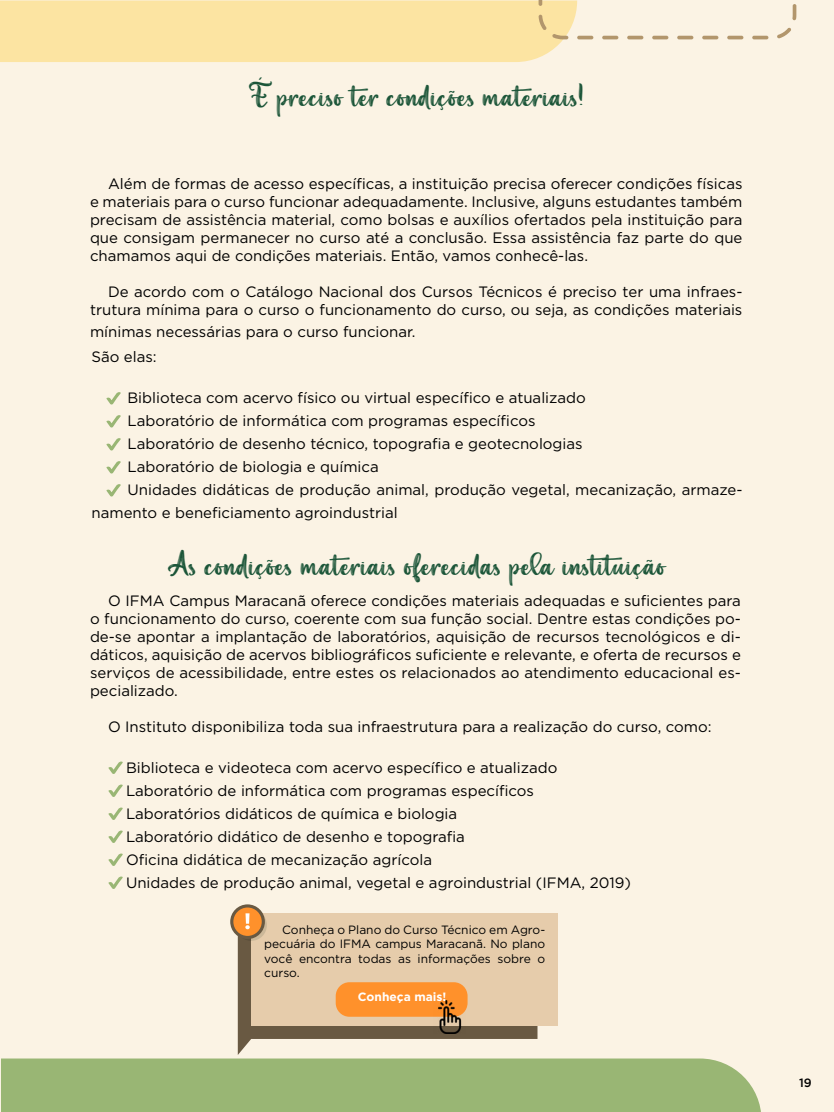
<style>
.page{position:relative;width:834px;height:1112px;background:#fbf3e4}
.page>*{position:absolute;margin:0;border:0;box-sizing:border-box;transform-origin:0 0}
.t1{font:24px "Aesthetic Violet";color:#1b5538}
.t2{font:15px/18px "Gotham";color:#000;text-align:justify}
.t3{font:12px/14.4px "Gotham";color:#000;text-align:justify}
.t4{font:700 12px "Gotham";color:#fff}
.t5{font:500 12px "Gotham";color:#000}
</style>
<div class="page">
<div style="left:1px;top:1059px;width:760px;height:53px;background:#99b674"></div>
<svg style="left:0;top:0;width:796px;height:62px"></svg>
<svg style="left:108px;top:761px;width:15px;height:13px"></svg>
<svg style="left:108px;top:784px;width:15px;height:13px"></svg>
<svg style="left:108px;top:807px;width:15px;height:13px"></svg>
<svg style="left:108px;top:830px;width:15px;height:13px"></svg>
<svg style="left:108px;top:853px;width:15px;height:13px"></svg>
<svg style="left:108px;top:876px;width:15px;height:13px"></svg>
<svg style="left:106px;top:392px;width:15px;height:13px"></svg>
<svg style="left:106px;top:415px;width:15px;height:13px"></svg>
<svg style="left:106px;top:438px;width:15px;height:13px"></svg>
<svg style="left:106px;top:461px;width:15px;height:13px"></svg>
<svg style="left:106px;top:484px;width:15px;height:13px"></svg>
<svg style="left:238px;top:941px;width:300px;height:114px;fill:#6e5e47"></svg>
<div style="left:251px;top:913px;width:307px;height:113px;background:#e6ccab"></div>
<svg style="left:230px;top:904px;width:37px;height:37px"></svg>
<div style="left:336px;top:982px;width:132px;height:35px;background:#ff912b;border-radius:14px"></div>
<img style="left:433px;top:1001px;width:33px;height:32px">
<h1 class="t1" style="left:249px;top:82px;width:336px">É preciso ter condições materiais!</h1>
<p class="t2" style="left:90px;top:175px;width:654px;text-indent:18px">Além de formas de acesso específicas, a instituição precisa oferecer condições físicas e materiais para o curso funcionar adequadamente. Inclusive, alguns estudantes também precisam de assistência material, como bolsas e auxílios ofertados pela instituição para que consigam permanecer no curso até a conclusão. Essa assistência faz parte do que chamamos aqui de condições materiais. Então, vamos conhecê-las.</p>
<p class="t2" style="left:90px;top:283px;width:654px;text-align:right">De acordo com o Catálogo Nacional dos Cursos Técnicos é preciso ter uma infraes&shy;trutura mínima para o curso o funcionamento do curso, ou seja, as condições materiais</p>
<p class="t2" style="left:90px;top:322px;width:327px">mínimas necessárias para o curso funcionar.</p>
<p class="t2" style="left:92px;top:347px;width:67px">São elas:</p>
<p class="t2" style="left:128px;top:388px;width:460px">Biblioteca com acervo físico ou virtual específico e atualizado</p>
<p class="t2" style="left:128px;top:411px;width:410px">Laboratório de informática com programas específicos</p>
<p class="t2" style="left:128px;top:434px;width:457px">Laboratório de desenho técnico, topografia e geotecnologias</p>
<p class="t2" style="left:128px;top:457px;width:253px">Laboratório de biologia e química</p>
<p class="t2" style="left:128px;top:480px;width:617px">Unidades didáticas de produção animal, produção vegetal, mecanização, armaze-</p>
<p class="t2" style="left:92px;top:503px;width:308px">namento e beneficiamento agroindustrial</p>
<h1 class="t1" style="left:168px;top:551px;width:499px">As condições materiais oferecidas pela instituição</h1>
<p class="t2" style="left:90px;top:591px;width:653px;text-indent:18px">O IFMA Campus Maracanã oferece condições materiais adequadas e suficientes para o funcionamento do curso, coerente com sua função social. Dentre estas condições po&shy;de-se apontar a implantação de laboratórios, aquisição de recursos tecnológicos e di&shy;dáticos, aquisição de acervos bibliográficos suficiente e relevante, e oferta de recursos e serviços de acessibilidade, entre estes os relacionados ao atendimento educacional es&shy;pecializado.</p>
<p class="t2" style="left:108px;top:717px;width:605px">O Instituto disponibiliza toda sua infraestrutura para a realização do curso, como:</p>
<p class="t2" style="left:126px;top:756px;width:506px;line-height:23px;text-align:left">Biblioteca e videoteca com acervo específico e atualizado Laboratório de informática com programas específicos Laboratórios didáticos de química e biologia<br>Laboratório didático de desenho e topografia<br>Oficina didática de mecanização agrícola<br>Unidades de produção animal, vegetal e agroindustrial (IFMA, 2019)</p>
<p class="t3" style="left:264px;top:922px;width:283px;text-indent:18px">Conheça o Plano do Curso Técnico em Agro&shy;pecuária do IFMA campus Maracanã. No plano você encontra todas as informações sobre o curso.</p>
<p class="t4" style="left:358px;top:989px;width:90px">Conheça mais!</p>
<p class="t5" style="left:799px;top:1075px;width:14px">19</p>
</div>
